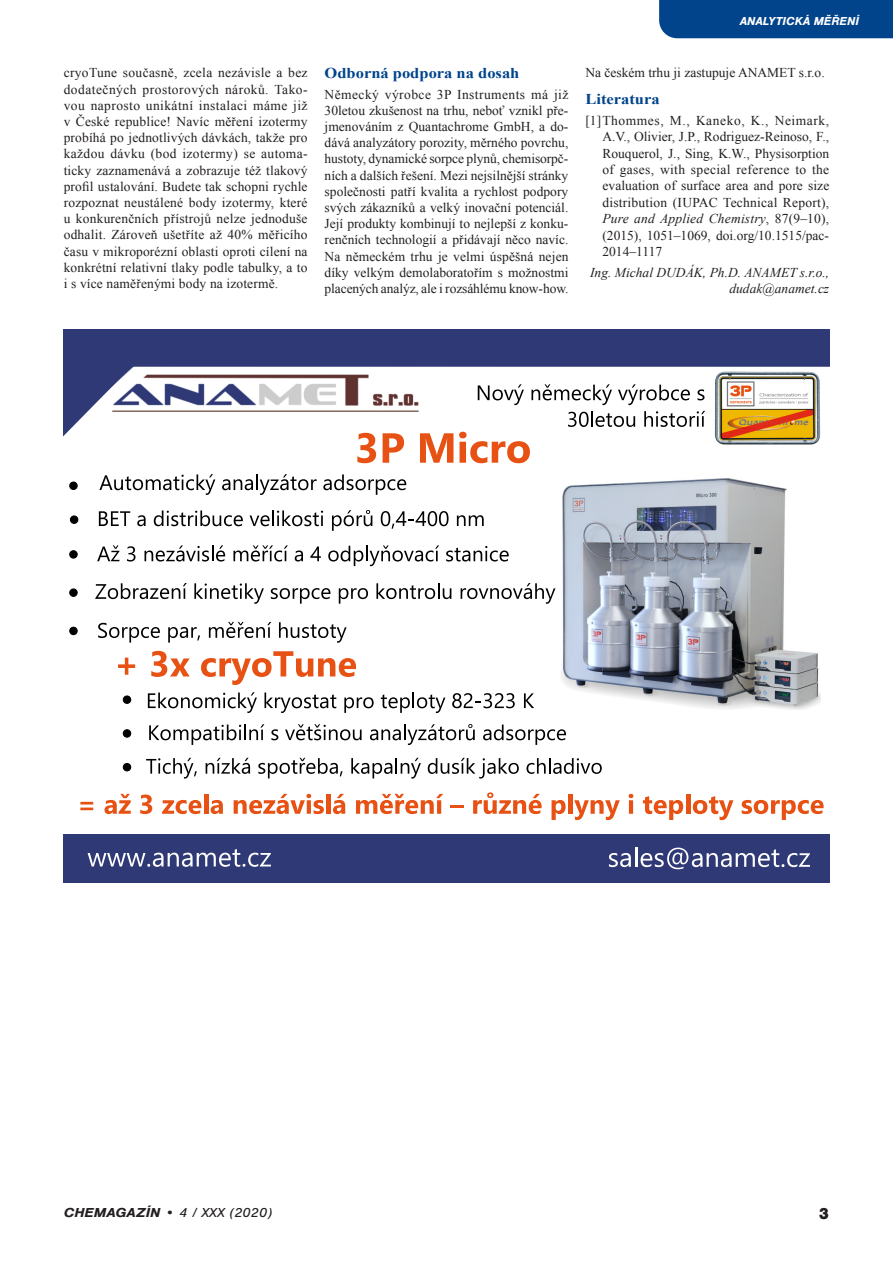
<style>
.page{position:relative;width:893px;height:1263px;background:#fff}
.page>*{position:absolute;margin:0;border:0;box-sizing:border-box;transform-origin:0 0}
.t1{font:900 16.5px "Nimbus San";color:#231f20}
.Mezinadpis{font:700 15px "Times New Roman";color:#01448c;scale:1.1 1}
.Základní_text{font:13.5px/16.2px "Times New Roman";color:#231f20;text-align:justify}
.Literatura{font:13.5px/16.4px "Times New Roman";color:#231f20;text-align:justify}
.Jméno_autora_za_odst{font:italic 13.5px/16.4px "Times New Roman";color:#231f20;text-align:right}
.t2{font:italic 13.5px "Nimbus San";color:#231f20;scale:1.1 1}
.t3{font:italic 700 12px "Nimbus San";color:#fff}
.s1{font-style:italic}
.s2{font-weight:700}
</style>
<div class="page">
<div style="left:659px;top:0;width:234px;height:38px;background:#01448c"></div>
<div style="left:64px;top:834px;width:765px;height:48px;background:#2f3976"></div>
<svg style="left:88px;top:849px;width:183px;height:18px"></svg>
<svg style="left:609px;top:853px;width:22px;height:14px"></svg>
<hr style="left:635px;top:847px;width:2px;height:20px;background:#fff">
<svg style="left:641px;top:848px;width:169px;height:21px"></svg>
<div style="left:70px;top:516px;width:8px;height:7px;background:#000;border-radius:50%"></div>
<div style="left:70px;top:515px;width:8px;height:9px;border:1px solid #000;border-radius:50%"></div>
<div style="left:123px;top:696px;width:8px;height:7px;background:#000;border-radius:50%"></div>
<div style="left:123px;top:695px;width:8px;height:9px;border:1px solid #000;border-radius:50%"></div>
<div style="left:70px;top:482px;width:7px;height:7px;background:#000;border-radius:50%"></div>
<div style="left:69px;top:481px;width:9px;height:9px;border:1px solid #000;border-radius:50%"></div>
<div style="left:70px;top:551px;width:7px;height:7px;background:#000;border-radius:50%"></div>
<div style="left:69px;top:550px;width:9px;height:9px;border:1px solid #000;border-radius:50%"></div>
<svg style="left:99px;top:474px;width:116px;height:21px"></svg>
<svg style="left:222px;top:474px;width:95px;height:21px"></svg>
<svg style="left:323px;top:474px;width:83px;height:21px"></svg>
<svg style="left:98px;top:623px;width:62px;height:20px"></svg>
<svg style="left:168px;top:627px;width:32px;height:16px"></svg>
<svg style="left:209px;top:622px;width:62px;height:16px"></svg>
<svg style="left:279px;top:622px;width:68px;height:21px"></svg>
<svg style="left:357px;top:461px;width:16px;height:2px"></svg>
<svg style="left:383px;top:461px;width:7px;height:2px"></svg>
<svg style="left:420px;top:461px;width:33px;height:2px"></svg>
<svg style="left:459px;top:461px;width:67px;height:2px"></svg>
<svg style="left:95px;top:583px;width:92px;height:16px"></svg>
<svg style="left:194px;top:583px;width:70px;height:21px"></svg>
<svg style="left:271px;top:588px;width:59px;height:16px"></svg>
<svg style="left:339px;top:588px;width:29px;height:16px"></svg>
<svg style="left:376px;top:583px;width:75px;height:16px"></svg>
<svg style="left:461px;top:583px;width:94px;height:21px"></svg>
<svg style="left:146px;top:758px;width:51px;height:20px"></svg>
<svg style="left:206px;top:758px;width:44px;height:16px"></svg>
<svg style="left:258px;top:758px;width:85px;height:20px"></svg>
<svg style="left:351px;top:758px;width:70px;height:20px"></svg>
<svg style="left:428px;top:758px;width:91px;height:20px"></svg>
<svg style="left:526px;top:758px;width:76px;height:16px"></svg>
<svg style="left:149px;top:724px;width:115px;height:21px"></svg>
<svg style="left:271px;top:729px;width:7px;height:11px"></svg>
<svg style="left:285px;top:724px;width:77px;height:16px"></svg>
<svg style="left:370px;top:724px;width:105px;height:21px"></svg>
<svg style="left:483px;top:724px;width:83px;height:21px"></svg>
<svg style="left:64px;top:330px;width:765px;height:131px"></svg>
<svg style="left:118px;top:658px;width:17px;height:17px"></svg>
<svg style="left:151px;top:651px;width:39px;height:26px"></svg>
<svg style="left:201px;top:651px;width:155px;height:34px"></svg>
<svg style="left:148px;top:692px;width:109px;height:21px"></svg>
<svg style="left:264px;top:692px;width:72px;height:21px"></svg>
<svg style="left:344px;top:697px;width:30px;height:16px"></svg>
<svg style="left:381px;top:692px;width:64px;height:21px"></svg>
<svg style="left:452px;top:693px;width:63px;height:15px"></svg>
<svg style="left:524px;top:693px;width:10px;height:15px"></svg>
<img style="left:712px;top:367px;width:110px;height:82px">
<svg style="left:478px;top:384px;width:46px;height:21px"></svg>
<svg style="left:531px;top:384px;width:81px;height:21px"></svg>
<svg style="left:618px;top:384px;width:72px;height:21px"></svg>
<svg style="left:698px;top:389px;width:6px;height:11px"></svg>
<svg style="left:568px;top:411px;width:67px;height:16px"></svg>
<svg style="left:644px;top:411px;width:61px;height:16px"></svg>
<svg style="left:80px;top:802px;width:13px;height:8px"></svg>
<svg style="left:105px;top:794px;width:26px;height:20px"></svg>
<svg style="left:140px;top:794px;width:12px;height:20px"></svg>
<svg style="left:162px;top:800px;width:39px;height:14px"></svg>
<hr style="left:204px;top:794px;width:4px;height:20px;background:#e75113">
<svg style="left:211px;top:800px;width:12px;height:14px"></svg>
<svg style="left:234px;top:794px;width:90px;height:20px"></svg>
<hr style="left:326px;top:794px;width:4px;height:20px;background:#e75113">
<svg style="left:333px;top:794px;width:12px;height:20px"></svg>
<svg style="left:356px;top:794px;width:87px;height:20px"></svg>
<hr style="left:450px;top:805px;width:14px;height:3px;background:#e75113">
<svg style="left:473px;top:792px;width:69px;height:22px"></svg>
<svg style="left:552px;top:800px;width:14px;height:20px"></svg>
<hr style="left:568px;top:794px;width:4px;height:20px;background:#e75113">
<svg style="left:574px;top:800px;width:46px;height:20px"></svg>
<svg style="left:629px;top:794px;width:4px;height:20px"></svg>
<svg style="left:643px;top:796px;width:40px;height:24px"></svg>
<hr style="left:686px;top:794px;width:4px;height:20px;background:#e75113">
<svg style="left:693px;top:796px;width:40px;height:24px"></svg>
<svg style="left:742px;top:800px;width:82px;height:20px"></svg>
<div style="left:70px;top:589px;width:7px;height:7px;background:#000;border-radius:50%"></div>
<div style="left:69px;top:588px;width:9px;height:9px;border:1px solid #000;border-radius:50%"></div>
<div style="left:70px;top:627px;width:7px;height:8px;background:#000;border-radius:50%"></div>
<div style="left:69px;top:627px;width:9px;height:8px;border:1px solid #000;border-radius:50%"></div>
<div style="left:123px;top:763px;width:8px;height:8px;background:#000;border-radius:50%"></div>
<div style="left:123px;top:763px;width:8px;height:8px;border:1px solid #000;border-radius:50%"></div>
<div style="left:123px;top:730px;width:8px;height:7px;background:#000;border-radius:50%"></div>
<div style="left:123px;top:729px;width:8px;height:9px;border:1px solid #000;border-radius:50%"></div>
<svg style="left:99px;top:511px;width:31px;height:15px"></svg>
<svg style="left:137px;top:515px;width:9px;height:11px"></svg>
<svg style="left:154px;top:510px;width:89px;height:16px"></svg>
<svg style="left:250px;top:510px;width:73px;height:16px"></svg>
<svg style="left:332px;top:510px;width:40px;height:21px"></svg>
<svg style="left:381px;top:511px;width:68px;height:18px"></svg>
<svg style="left:457px;top:515px;width:27px;height:11px"></svg>
<svg style="left:97px;top:545px;width:23px;height:16px"></svg>
<svg style="left:127px;top:546px;width:9px;height:15px"></svg>
<svg style="left:145px;top:545px;width:80px;height:16px"></svg>
<svg style="left:233px;top:545px;width:55px;height:16px"></svg>
<svg style="left:295px;top:550px;width:8px;height:11px"></svg>
<svg style="left:310px;top:546px;width:11px;height:15px"></svg>
<svg style="left:328px;top:545px;width:111px;height:21px"></svg>
<svg style="left:446px;top:546px;width:63px;height:15px"></svg>
<img style="left:561px;top:478px;width:259px;height:231px">
<p class="t3" style="left:740px;top:14px;width:121px">ANALYTICKÁ MĚŘENÍ</p>
<p class="Základní_text" style="left:64px;top:65px;width:245px">cryoTune současně, zcela nezávisle a bez dodatečných prostorových nároků. Tako&shy;vou naprosto unikátní instalaci máme již v České republice! Navíc měření izotermy probíhá po jednotlivých dávkách, takže pro každou dávku (bod izotermy) se automa&shy;ticky zaznamenává a zobrazuje též tlakový profil ustalování. Budete tak schopni rychle rozpoznat neustálené body izotermy, které u konkurenčních přístrojů nelze jednoduše odhalit. Zároveň ušetříte až 40% měřicího času v mikroporézní oblasti oproti cílení na konkrétní relativní tlaky podle tabulky, a to i s více naměřenými body na izotermě.</p>
<p class="Mezinadpis" style="left:325px;top:63px;width:179px">Odborná podpora na dosah</p>
<p class="Základní_text" style="left:325px;top:86px;width:245px">Německý výrobce 3P Instruments má již 30letou zkušenost na trhu, neboť vznikl pře&shy;jmenováním z Quantachrome GmbH, a do&shy;dává analyzátory porozity, měrného povrchu, hustoty, dynamické sorpce plynů, chemisorpč&shy;ních a dalších řešení. Mezi nejsilnější stránky společnosti patří kvalita a rychlost podpory svých zákazníků a velký inovační potenciál.<br>Její produkty kombinují to nejlepší z konku&shy;renčních technologií a přidávají něco navíc.<br>Na německém trhu je velmi úspěšná nejen díky velkým demolaboratořím s možnostmi placených analýz, ale i rozsáhlému know-how.</p>
<p class="Základní_text" style="left:585px;top:65px;width:241px">Na českém trhu ji zastupuje ANAMET s.r.o.</p>
<p class="Mezinadpis" style="left:585px;top:89px;width:69px">Literatura</p>
<p class="Literatura" style="left:602px;top:112px;width:228px;text-indent:-17px">[1]Thommes, M., Kaneko, K., Neimark, A.V., Olivier, J.P., Rodriguez-Reinoso, F., Rouquerol, J., Sing, K.W., Physisorption of gases, with special reference to the evaluation of surface area and pore size distribution (IUPAC Technical Report), <span class="s1">Pure and Applied Chemistry</span>, 87(9–10), (2015), 1051–1069, doi.org/10.1515/pac-2014–1117</p>
<p class="Jméno_autora_za_odst" style="left:590px;top:264px;width:241px">Ing. Michal DUDÁK, Ph.D. ANAMET s.r.o., dudak@anamet.cz</p>
<p class="t2" style="left:64px;top:1204px;width:191px"><span class="s2">CHEMAGAZÍN</span> • 4 / XXX (2020)</p>
<p class="t1" style="left:818px;top:1204px;width:12px">3</p>
</div>
